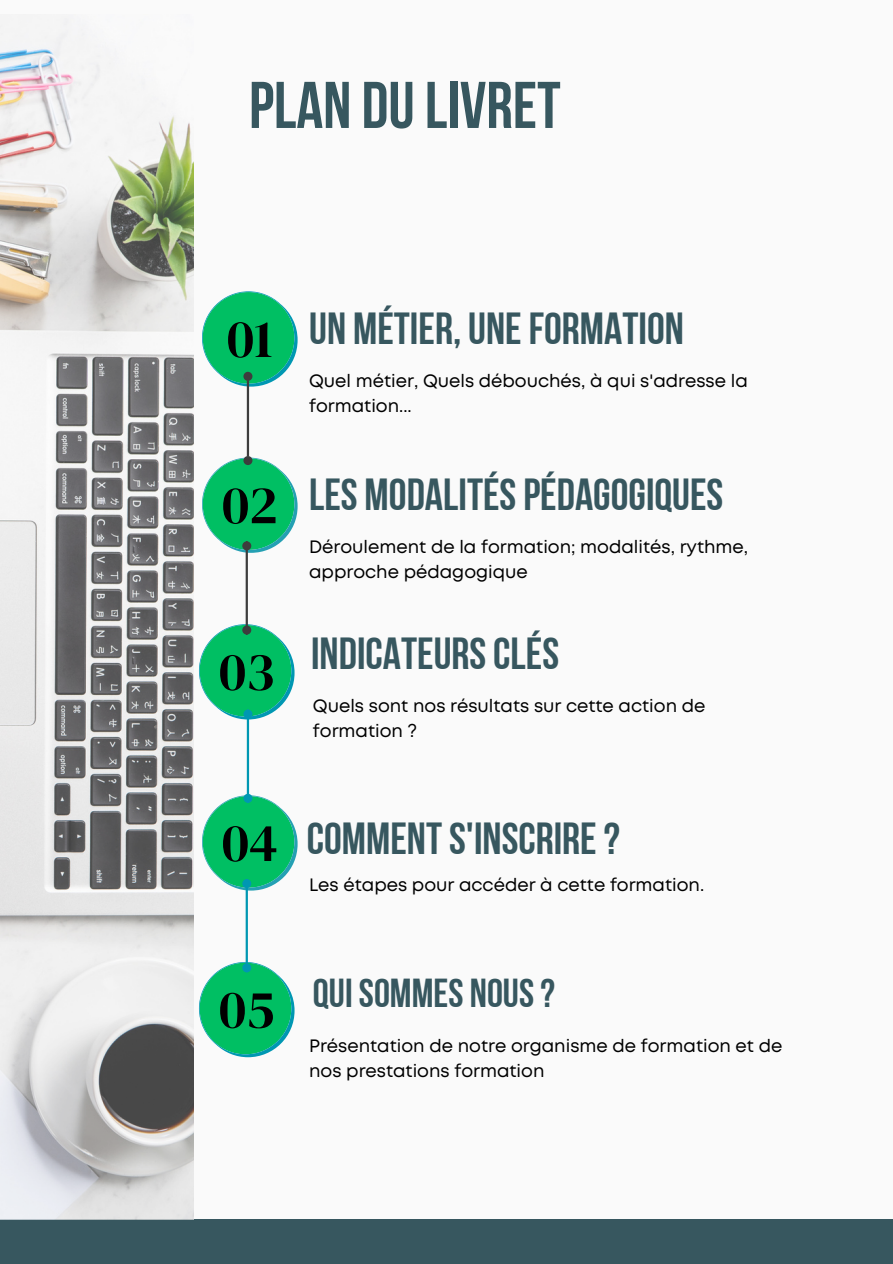
<style>
.page{position:relative;width:893px;height:1264px;background:#fff}
.page>*{position:absolute;margin:0;border:0;box-sizing:border-box;transform-origin:0 0}
.t1{font:65.85px "Bebas Neue Cyrillic";color:#37575f}
.t2{font:53.85px "DM Serif Display";color:#000}
.t3{font:44.85px "Bebas Neue Cyrillic";color:#37575f}
.t4{font:40.35px "Bebas Neue Cyrillic";color:#37575f}
.t5{font:17.85px/24.8px "Mont";color:#000}
</style>
<div class="page">
<div style="left:0;top:0;width:892px;height:1263px;background:#fafafa"></div>
<svg style="left:202px;top:457px;width:95px;height:96px"></svg>
<svg style="left:199px;top:624px;width:95px;height:95px"></svg>
<svg style="left:202px;top:291px;width:95px;height:95px"></svg>
<hr style="left:247px;top:380px;width:2px;height:76px;background:#3d3d3d">
<div style="left:244px;top:373px;width:7px;height:7px;background:#3d3d3d;border-radius:50%"></div>
<div style="left:243px;top:372px;width:9px;height:9px;border:2px solid #3d3d3d;border-radius:50%"></div>
<div style="left:244px;top:457px;width:7px;height:7px;background:#3d3d3d;border-radius:50%"></div>
<div style="left:243px;top:456px;width:9px;height:9px;border:2px solid #3d3d3d;border-radius:50%"></div>
<hr style="left:246px;top:550px;width:2px;height:76px;background:#3d3d3d">
<div style="left:243px;top:542px;width:7px;height:7px;background:#3d3d3d;border-radius:50%"></div>
<div style="left:242px;top:541px;width:9px;height:9px;border:2px solid #3d3d3d;border-radius:50%"></div>
<div style="left:243px;top:626px;width:7px;height:7px;background:#3d3d3d;border-radius:50%"></div>
<div style="left:242px;top:625px;width:9px;height:9px;border:2px solid #3d3d3d;border-radius:50%"></div>
<svg style="left:202px;top:795px;width:95px;height:95px"></svg>
<svg style="left:199px;top:961px;width:95px;height:96px"></svg>
<hr style="left:247px;top:718px;width:2px;height:76px;background:#0097b2">
<div style="left:244px;top:710px;width:7px;height:7px;background:#0097b2;border-radius:50%"></div>
<div style="left:243px;top:709px;width:9px;height:9px;border:2px solid #0097b2;border-radius:50%"></div>
<div style="left:244px;top:795px;width:7px;height:6px;background:#0097b2;border-radius:50%"></div>
<div style="left:243px;top:793px;width:9px;height:9px;border:2px solid #0097b2;border-radius:50%"></div>
<hr style="left:246px;top:887px;width:2px;height:76px;background:#0097b2">
<div style="left:243px;top:880px;width:7px;height:7px;background:#0097b2;border-radius:50%"></div>
<div style="left:242px;top:879px;width:9px;height:9px;border:2px solid #0097b2;border-radius:50%"></div>
<div style="left:243px;top:964px;width:7px;height:7px;background:#0097b2;border-radius:50%"></div>
<div style="left:242px;top:963px;width:9px;height:9px;border:2px solid #0097b2;border-radius:50%"></div>
<div style="left:0;top:1219px;width:892px;height:44px;background:#37575f"></div>
<img style="left:0;top:34px;width:193px;height:1185px">
<p class="t1" style="left:249px;top:79px;width:313px">PLAN DULIVRET</p>
<h1 class="t2" style="left:227px;top:301px;width:47px">01</h1>
<p class="t2" style="left:222px;top:467px;width:57px">02</p>
<p class="t2" style="left:219px;top:634px;width:57px">03</p>
<p class="t3" style="left:309px;top:310px;width:376px">UN MÉTIER, UNEFORMATION</p>
<p class="t5" style="left:309px;top:369px;width:440px">Quel métier, Quels débouchés, à qui s'adresse la formation...</p>
<p class="t3" style="left:309px;top:476px;width:416px">LES MODALITÉSPÉDAGOGIQUES</p>
<p class="t5" style="left:309px;top:536px;width:440px">Déroulement de la formation; modalités, rythme, approche pédagogique</p>
<p class="t3" style="left:311px;top:635px;width:249px">INDICATEURSCLÉS</p>
<p class="t5" style="left:313px;top:695px;width:394px">Quels sont nos résultats sur cette action de formation ?</p>
<p class="t2" style="left:222px;top:805px;width:57px">04</p>
<h2 class="t3" style="left:307px;top:820px;width:314px">COMMENTS'INSCRIRE?</h2>
<p class="t5" style="left:309px;top:873px;width:396px">Les étapes pour accéder à cette formation.</p>
<p class="t2" style="left:219px;top:971px;width:57px">05</p>
<h2 class="t4" style="left:313px;top:976px;width:243px">QUI SOMMES NOUS?</h2>
<p class="t5" style="left:309px;top:1035px;width:474px">Présentation de notre organisme de formation et de nos prestations formation</p>
</div>
